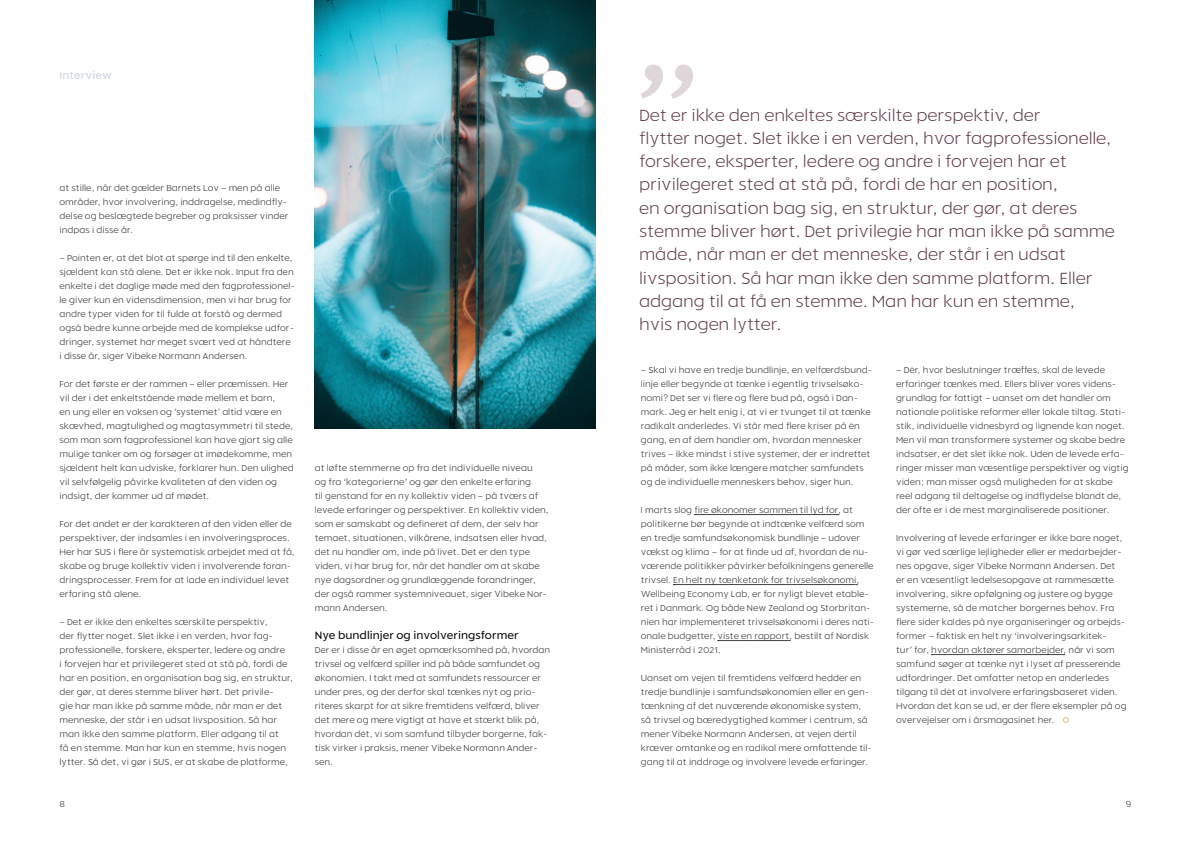
<style>
.page{position:relative;width:1191px;height:842px;background:#fff}
.page>*{position:absolute;margin:0;border:0;box-sizing:border-box;transform-origin:0 0}
.citater_v24{font:300 16px/23.3px "Rodia";letter-spacing:-.01em;color:#5a3442}
.mellemrubrik{font:10.5px "Rodia";color:#000}
.trompet{font:500 10.5px "Rodia";color:#d2d8e2}
.brødtxt{font:300 8.5px/14px "Rodia";color:#231f20}
</style>
<div class="page">
<svg style="left:694px;top:514px;width:145px;height:1px"></svg>
<svg style="left:673px;top:584px;width:184px;height:1px"></svg>
<svg style="left:717px;top:640px;width:73px;height:1px"></svg>
<svg style="left:931px;top:654px;width:133px;height:1px"></svg>
<svg style="left:1063px;top:717px;width:5px;height:6px"></svg>
<svg style="left:641px;top:65px;width:52px;height:34px"></svg>
<img style="left:315px;top:0;width:280px;height:429px">
<p class="trompet" style="left:60px;top:69px;width:54px">Interview</p>
<p class="brødtxt" style="left:60px;top:181px;width:230px">at stille, når det gælder Barnets Lov – men på alle områder, hvor involvering, inddragelse, medindfly&shy;delse og beslægtede begreber og praksisser vinder indpas i disse år.</p>
<p class="brødtxt" style="left:60px;top:251px;width:237px">– Pointen er, at det blot at spørge ind til den enkelte, sjældent kan stå alene. Det er ikke nok. Input fra den enkelte i det daglige møde med den fagprofessionel&shy;le giver kun én vidensdimension, men vi har brug for andre typer viden for til fulde at forstå og dermed også bedre kunne arbejde med de komplekse udfor&shy;dringer, systemet har meget svært ved at håndtere i disse år, siger Vibeke Normann Andersen.</p>
<p class="brødtxt" style="left:60px;top:377px;width:236px">For det første er der rammen – eller præmissen. Her vil der i det enkeltstående møde mellem et barn,<br>en ung eller en voksen og ’systemet’ altid være en skævhed, magtulighed og magtasymmetri til stede, som man som fagprofessionel kan have gjort sig alle mulige tanker om og forsøger at imødekomme, men sjældent helt kan udviske, forklarer hun. Den ulighed vil selvfølgelig påvirke kvaliteten af den viden og indsigt, der kommer ud af mødet.</p>
<p class="brødtxt" style="left:60px;top:517px;width:237px">For det andet er der karakteren af den viden eller de perspektiver, der indsamles i en involveringsproces.<br>Her har SUS i flere år systematisk arbejdet med at få, skabe og bruge kollektiv viden i involverende foran&shy;dringsprocesser. Frem for at lade en individuel levet erfaring stå alene.</p>
<p class="brødtxt" style="left:60px;top:615px;width:235px">– Det er ikke den enkeltes særskilte perspektiv,<br>der flytter noget. Slet ikke i en verden, hvor fag&shy;professionelle, forskere, eksperter, ledere og andre<br>i forvejen har et privilegeret sted at stå på, fordi de har en position, en organisation bag sig, en struktur, der gør, at deres stemme bliver hørt. Det privile-<br>gie har man ikke på samme måde, når man er det menneske, der står i en udsat livsposition. Så har man ikke den samme platform. Eller adgang til at<br>få en stemme. Man har kun en stemme, hvis nogen lytter. Så det, vi gør i SUS, er at skabe de platforme,</p>
<p class="brødtxt" style="left:315px;top:461px;width:235px">at løfte stemmerne op fra det individuelle niveau<br>og fra ‘kategorierne’ og gør den enkelte erfaring<br>til genstand for en ny kollektiv viden – på tværs af levede erfaringer og perspektiver. En kollektiv viden, som er samskabt og defineret af dem, der selv har temaet, situationen, vilkårene, indsatsen eller hvad, det nu handler om, inde på livet. Det er den type viden, vi har brug for, når det handler om at skabe nye dagsordner og grundlæggende forandringer, der også rammer systemniveauet, siger Vibeke Nor&shy;mann Andersen.</p>
<p class="mellemrubrik" style="left:315px;top:629px;width:205px">Nye bundlinjer og involveringsformer</p>
<p class="brødtxt" style="left:315px;top:643px;width:237px">Der er i disse år en øget opmærksomhed på, hvordan trivsel og velfærd spiller ind på både samfundet og økonomien. I takt med at samfundets ressourcer er under pres, og der derfor skal tænkes nyt og prio&shy;riteres skarpt for at sikre fremtidens velfærd, bliver det mere og mere vigtigt at have et stærkt blik på, hvordan dét, vi som samfund tilbyder borgerne, fak&shy;tisk virker i praksis, mener Vibeke Normann Ander&shy;sen.</p>
<p class="citater_v24" style="left:639px;top:103px;width:477px">Det er ikke den enkeltes særskilte perspektiv, der<br>flytter noget. Slet ikke i en verden, hvor fagprofessionelle, forskere, eksperter, ledere og andre i forvejen har et privilegeret sted at stå på, fordi de har en position,<br>en organisation bag sig, en struktur, der gør, at deres stemme bliver hørt. Det privilegie har man ikke på samme måde, når man er det menneske, der står i en udsat livsposition. Så har man ikke den samme platform. Eller adgang til at få en stemme. Man har kun en stemme,<br>hvis nogen lytter.</p>
<p class="brødtxt" style="left:641px;top:363px;width:233px">– Skal vi have en tredje bundlinje, en velfærdsbund&shy;linje eller begynde at tænke i egentlig trivselsøko&shy;nomi? Det ser vi flere og flere bud på, også i Dan&shy;mark. Jeg er helt enig i, at vi er tvunget til at tænke radikalt anderledes. Vi står med flere kriser på én gang, en af dem handler om, hvordan mennesker trives – ikke mindst i stive systemer, der er indrettet på måder, som ikke længere matcher samfundets og de individuelle menneskers behov, siger hun.</p>
<p class="brødtxt" style="left:641px;top:503px;width:235px">I marts slog fire økonomer sammen til lyd for, at politikerne bør begynde at indtænke velfærd som en tredje samfundsøkonomisk bundlinje – udover vækst og klima – for at finde ud af, hvordan de nu&shy;værende politikker påvirker befolkningens generelle trivsel. En helt ny tænketank for trivselsøkonomi, Wellbeing Economy Lab, er for nyligt blevet etable&shy;ret i Danmark. Og både New Zealand og Storbritan&shy;nien har implementeret trivselsøkonomi i deres nati&shy;onale budgetter, viste en rapport, bestilt af Nordisk Ministerråd i 2021.</p>
<p class="brødtxt" style="left:641px;top:671px;width:232px">Uanset om vejen til fremtidens velfærd hedder en tredje bundlinje i samfundsøkonomien eller en gen&shy;tænkning af det nuværende økonomiske system, så trivsel og bæredygtighed kommer i centrum, så mener Vibeke Normann Andersen, at vejen dertil kræver omtanke og en radikal mere omfattende til&shy;gang til at inddrage og involvere levede erfaringer.</p>
<p class="brødtxt" style="left:896px;top:363px;width:234px">– Dér, hvor beslutninger træffes, skal de levede erfaringer tænkes med. Ellers bliver vores videns&shy;grundlag for fattigt – uanset om det handler om nationale politiske reformer eller lokale tiltag. Stati&shy;stik, individuelle vidnesbyrd og lignende kan noget.<br>Men vil man transformere systemer og skabe bedre indsatser, er det slet ikke nok. Uden de levede erfa&shy;ringer misser man væsentlige perspektiver og vigtig viden; man misser også muligheden for at skabe reel adgang til deltagelse og indflydelse blandt de, der ofte er i de mest marginaliserede positioner.</p>
<p class="brødtxt" style="left:896px;top:531px;width:232px">Involvering af levede erfaringer er ikke bare noget, vi gør ved særlige lejligheder eller er medarbejder&shy;nes opgave, siger Vibeke Normann Andersen. Det er en væsentligt ledelsesopgave at rammesætte involvering, sikre opfølgning og justere og bygge systemerne, så de matcher borgernes behov. Fra flere sider kaldes på nye organiseringer og arbejds&shy;former – faktisk en helt ny ‘involveringsarkitek-<br>tur’ for, hvordan aktører samarbejder, når vi som samfund søger at tænke nyt i lyset af presserende udfordringer. Det omfatter netop en anderledes tilgang til dét at involvere erfaringsbaseret viden.<br>Hvordan det kan se ud, er der flere eksempler på og overvejelser om i årsmagasinet her.</p>
<p class="brødtxt" style="left:60px;top:797px;width:7px">8</p>
<p class="brødtxt" style="left:1125px;top:797px;width:7px">9</p>
</div>
